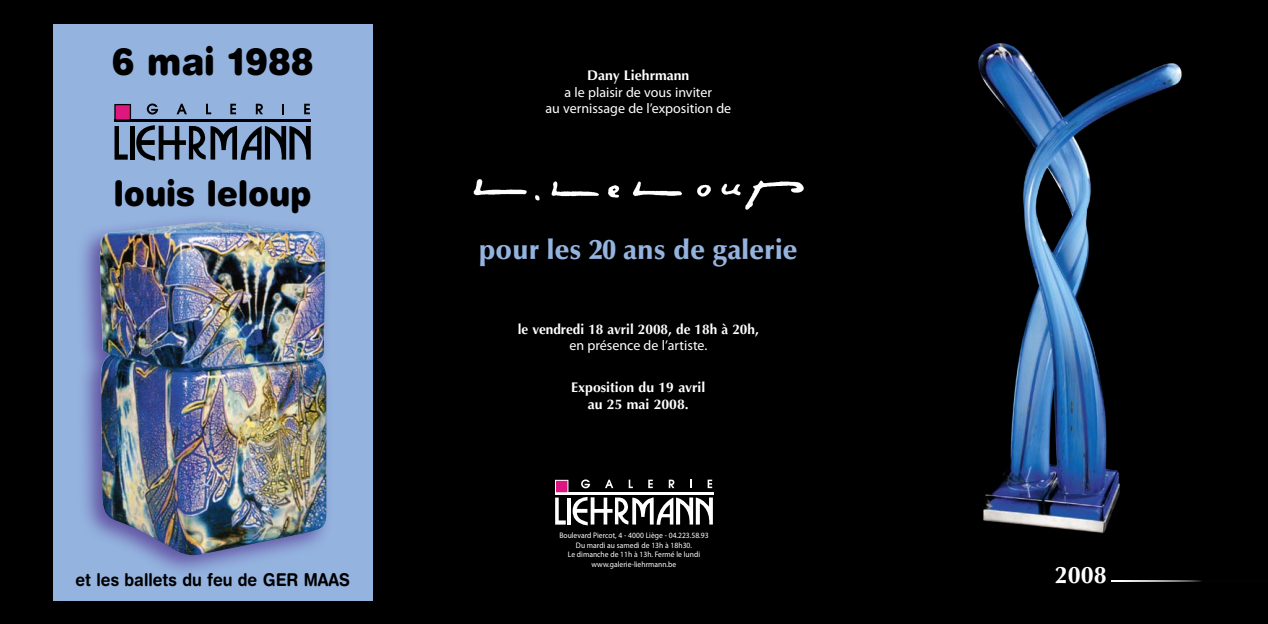
<style>
.page{position:relative;width:1268px;height:624px;background:#fff}
.page>*{position:absolute;margin:0;border:0;box-sizing:border-box;transform-origin:0 0}
.t1{font:900 38px "Helvetica Rounded";color:#000;scale:.9 1}
.t2{font:900 35.3px "Helvetica Rounded";color:#000;scale:.9 1}
.t3{font:900 28px "Optima";color:#94b3df}
.t4{font:700 24px "Optima";color:#fff}
.t5{font:700 17.7px "Helvetica Rounded";color:#000;scale:.9 1}
.t6{font:700 14px/17px "Optima";color:#fff;text-align:center}
.t7{font:14px/16.5px "Myriad Pro";color:#fff;text-align:center}
.t8{font:8px/9.7px "Myriad Pro";color:#fff;text-align:center;scale:.95 1}
</style>
<div class="page">
<div style="left:0;top:0;width:1267px;height:624px;background:#000"></div>
<img style="left:978px;top:43px;width:204px;height:490px">
<svg style="left:555px;top:497px;width:10px;height:27px"></svg>
<hr style="left:567px;top:497px;width:4px;height:27px;background:#fff">
<svg style="left:572px;top:497px;width:140px;height:28px"></svg>
<hr style="left:555px;top:492px;width:158px;height:2px;background:#fff">
<div style="left:555px;top:480px;width:13px;height:12px;background:#de1680"></div>
<div style="left:555px;top:480px;width:13px;height:13px;border:1px solid #fff"></div>
<svg style="left:581px;top:479px;width:9px;height:9px"></svg>
<svg style="left:605px;top:479px;width:8px;height:9px"></svg>
<svg style="left:628px;top:479px;width:4px;height:9px"></svg>
<svg style="left:648px;top:479px;width:4px;height:9px"></svg>
<svg style="left:668px;top:479px;width:6px;height:9px"></svg>
<svg style="left:707px;top:479px;width:5px;height:9px"></svg>
<img style="left:473px;top:179px;width:331px;height:31px">
<svg style="left:1111px;top:581px;width:91px;height:1px"></svg>
<div style="left:53px;top:24px;width:319px;height:576px;background:#94b3df"></div>
<div style="left:74px;top:212px;width:298px;height:388px;background:#3f147a;opacity:.6"></div>
<img style="left:97px;top:222px;width:229px;height:334px">
<svg style="left:114px;top:126px;width:14px;height:34px"></svg>
<hr style="left:130px;top:126px;width:4px;height:33px;background:#000">
<svg style="left:136px;top:125px;width:174px;height:36px"></svg>
<hr style="left:114px;top:119px;width:197px;height:3px;background:#000">
<div style="left:115px;top:105px;width:15px;height:15px;background:#de1680"></div>
<div style="left:114px;top:104px;width:17px;height:17px;border:1px solid #000"></div>
<svg style="left:147px;top:103px;width:11px;height:11px"></svg>
<svg style="left:176px;top:104px;width:11px;height:10px"></svg>
<svg style="left:206px;top:104px;width:5px;height:10px"></svg>
<svg style="left:230px;top:104px;width:6px;height:10px"></svg>
<svg style="left:256px;top:104px;width:7px;height:10px"></svg>
<svg style="left:282px;top:104px;width:2px;height:10px"></svg>
<svg style="left:304px;top:104px;width:6px;height:10px"></svg>
<h1 class="t1" style="left:112px;top:37px;width:226px">6 mai 1988</h1>
<h2 class="t2" style="left:114px;top:170px;width:221px">louis leloup</h2>
<h3 class="t5" style="left:75px;top:569px;width:306px">et les ballets du feu de GER MAAS</h3>
<h3 class="t6" style="left:587px;top:67px;width:104px">Dany Liehrmann</h3>
<h3 class="t7" style="left:545px;top:84px;width:187px">a le plaisir de vous inviter<br>au vernissage de l’exposition de</h3>
<h3 class="t3" style="left:479px;top:233px;width:320px">pour les 20 ans de galerie</h3>
<h3 class="t6" style="left:517px;top:321px;width:242px">le vendredi 18 avril 2008, de 18h à 20h,</h3>
<h3 class="t7" style="left:569px;top:337px;width:139px">en présence de l’artiste.</h3>
<h3 class="t6" style="left:571px;top:379px;width:135px">Exposition du 19 avril au 25 mai 2008.</h3>
<p class="t8" style="left:559px;top:530px;width:159px">Boulevard Piercot, 4 - 4000 Liège - 04.223.58.93<br>Du mardi au samedi de 13h à 18h30.<br>Le dimanche de 11h à 13h. Fermé le lundi www.galerie-liehrmann.be</p>
<h3 class="t4" style="left:1054px;top:560px;width:53px">2008</h3>
</div>
